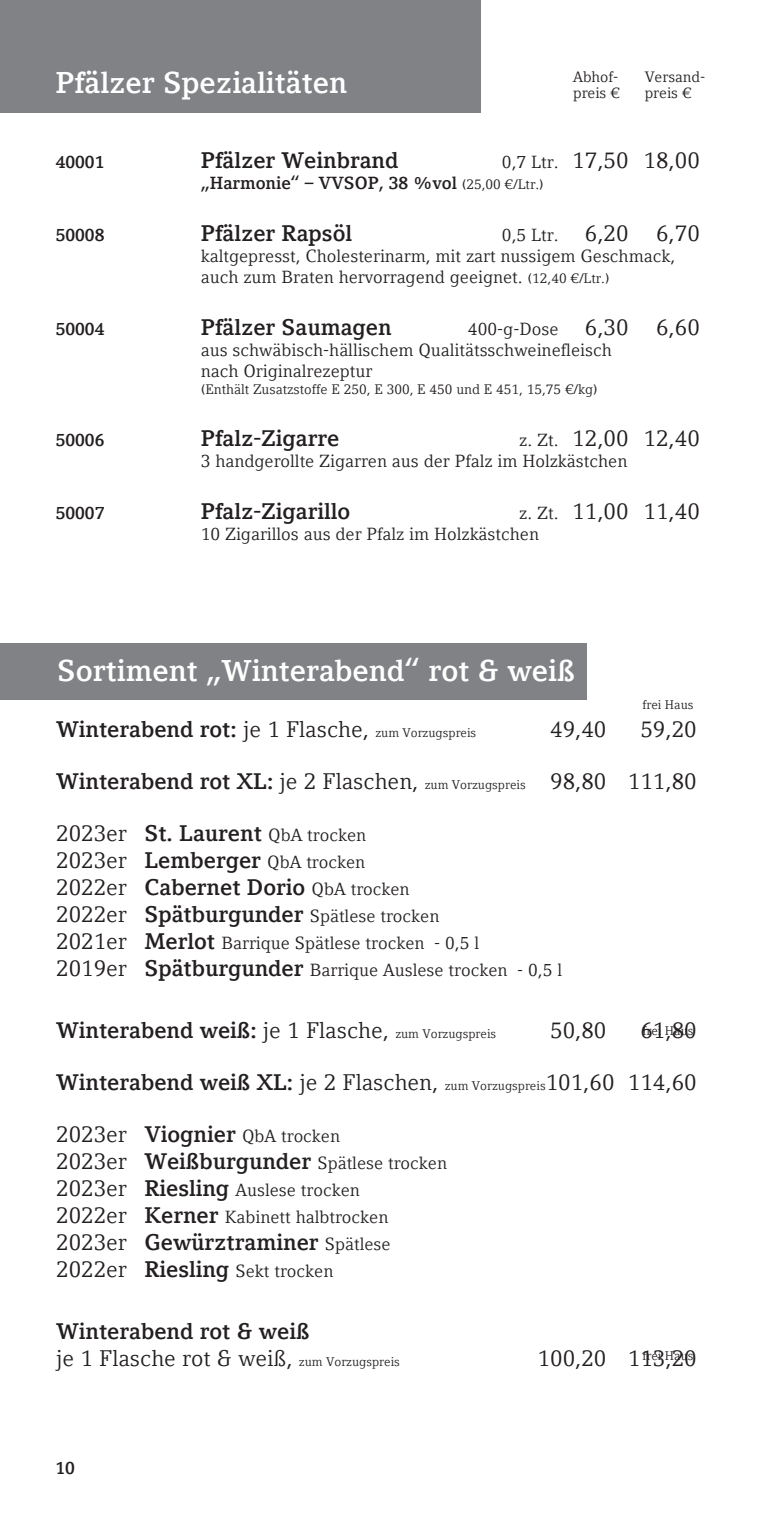
<style>
.page{position:relative;width:773px;height:1517px;background:#fff}
.page>*{position:absolute;margin:0;border:0;box-sizing:border-box;transform-origin:0 0}
.t1{font:700 30px "Compatil Letter LTW01";color:#fff}
.t2{font:700 22.5px/27px "Compatil Letter LTW01";color:#231f20}
.t3{font:22.5px "Compatil Letter LTW01";color:#231f20}
.t4{font:17.5px/27px "Compatil Letter LTW01";color:#231f20}
.t5{font:700 17.5px "Compatil Letter LTW01";color:#231f20}
.t6{font:15px/16.2px "Compatil Letter LTW01";color:#231f20}
.t7{font:13.75px "Compatil Letter LTW01";color:#231f20}
.t8{font:12.5px "Compatil Letter LTW01";color:#231f20}
.s1{font-size:17.5px}
.s2{font-weight:400;font-size:13.75px}
.s3{font-size:13.75px}
.s4{font-size:22.5px}
.s5{font-weight:400}
.s6{font-weight:400;font-size:12.5px}
.s7{font-weight:700}
.s8{font-size:12.5px}
.s9{font-weight:400;font-size:17.5px}
.s10{font-weight:700;font-size:22.5px}
</style>
<div class="page">
<div style="left:0;top:0;width:481px;height:112px;background:#808285"></div>
<div style="left:0;top:643px;width:586px;height:56px;background:#808285"></div>
<h1 class="t1" style="left:55px;top:65px;width:293px">Pfälzer Spezialitäten</h1>
<p class="t6" style="left:573px;top:68px;width:49px">Abhof&shy;preis €</p>
<p class="t6" style="left:644px;top:68px;width:62px">Versand&shy;preis €</p>
<p class="t5" style="left:56px;top:152px;width:50px">40001</p>
<p class="t2" style="left:201px;top:147px;width:199px">Pfälzer Weinbrand</p>
<p class="t3" style="left:502px;top:147px;width:199px"><span class="s1">0,7 Ltr.</span> 17,50 18,00</p>
<p class="t5" style="left:201px;top:173px;width:344px">„Harmonie“ – VVSOP, 38 %vol <span class="s2">(25,00 €/Ltr.)</span></p>
<p class="t5" style="left:56px;top:225px;width:50px">50008</p>
<p class="t2" style="left:201px;top:220px;width:153px">Pfälzer Rapsöl</p>
<p class="t3" style="left:502px;top:220px;width:199px"><span class="s1">0,5 Ltr.</span> 6,20 6,70</p>
<p class="t4" style="left:201px;top:246px;width:476px;line-height:21px">kaltgepresst, Cholesterinarm, mit zart nussigem Geschmack, auch zum Braten hervorragend geeignet. <span class="s3">(12,40 €/Ltr.)</span></p>
<p class="t5" style="left:56px;top:319px;width:50px">50004</p>
<p class="t2" style="left:201px;top:314px;width:192px">Pfälzer Saumagen</p>
<p class="t4" style="left:201px;top:319px;width:500px;line-height:21px;text-indent:267px">400-g-Dose <span class="s4">6,30 6,60 </span>aus schwäbisch-hällischem Qualitätsschweinefleisch<br>nach Originalrezeptur</p>
<p class="t7" style="left:201px;top:381px;width:398px">(Enthält Zusatzstoffe E 250, E 300, E 450 und E 451, 15,75 €/kg)</p>
<p class="t5" style="left:56px;top:429px;width:50px">50006</p>
<p class="t2" style="left:201px;top:424px;width:140px">Pfalz-Zigarre</p>
<p class="t3" style="left:519px;top:425px;width:182px"><span class="s1">z. Zt.</span> 12,00 12,40</p>
<p class="t4" style="left:201px;top:447px;width:428px">3 handgerollte Zigarren aus der Pfalz im Holzkästchen</p>
<p class="t5" style="left:56px;top:502px;width:50px">50007</p>
<p class="t2" style="left:201px;top:497px;width:151px">Pfalz-Zigarillo</p>
<p class="t3" style="left:519px;top:498px;width:182px"><span class="s1">z. Zt.</span> 11,00 11,40</p>
<p class="t4" style="left:201px;top:520px;width:340px">10 Zigarillos aus der Pfalz im Holzkästchen</p>
<h1 class="t1" style="left:57px;top:653px;width:519px">Sortiment „Winterabend“ rot &amp; weiß</h1>
<p class="t2" style="left:56px;top:715px;width:421px">Winterabend rot: <span class="s5">je 1 Flasche,</span> <span class="s6">zum Vorzugspreis</span></p>
<p class="t3" style="left:550px;top:716px;width:58px">49,40</p>
<p class="t3" style="left:640px;top:716px;width:58px">59,20</p>
<p class="t3" style="left:56px;top:768px;width:642px"><span class="s7">Winterabend rot XL:</span> je 2 Flaschen, <span class="s8">zum Vorzugspreis</span> 98,80 111,80</p>
<p class="t2" style="left:56px;top:819px;width:311px"><span class="s5">2023er</span> St. Laurent <span class="s9">QbA trocken</span></p>
<p class="t4" style="left:56px;top:848px;width:310px"><span class="s4">2023er</span> <span class="s10">Lemberger</span> QbA trocken</p>
<p class="t2" style="left:56px;top:873px;width:355px"><span class="s5">2022er</span> Cabernet Dorio <span class="s9">QbA trocken</span></p>
<p class="t4" style="left:56px;top:902px;width:507px"><span class="s4">2022er</span> <span class="s10">Spätburgunder</span> Spätlese trocken<br><span class="s4">2021er</span> <span class="s10">Merlot</span> Barrique Spätlese trocken - 0,5 l<br><span class="s4">2019er</span> <span class="s10">Spätburgunder</span> Barrique Auslese trocken - 0,5 l</p>
<p class="t8" style="left:642px;top:697px;width:52px">frei Haus</p>
<p class="t2" style="left:56px;top:1016px;width:441px">Winterabend weiß: <span class="s5">je 1 Flasche,</span> <span class="s6">zum Vorzugspreis</span></p>
<p class="t3" style="left:550px;top:1017px;width:58px">50,80</p>
<p class="t3" style="left:640px;top:1017px;width:58px">61,80</p>
<p class="t3" style="left:56px;top:1069px;width:642px"><span class="s7">Winterabend weiß XL:</span> je 2 Flaschen, <span class="s8">zum Vorzugspreis</span> 101,60 114,60</p>
<p class="t4" style="left:56px;top:1122px;width:392px"><span class="s4">2023er</span> <span class="s10">Viognier</span> QbA trocken<br><span class="s4">2023er</span> <span class="s10">Weißburgunder</span> Spätlese trocken <span class="s4">2023er</span> <span class="s10">Riesling</span> Auslese trocken<br><span class="s4">2022er</span> <span class="s10">Kerner</span> Kabinett halbtrocken</p>
<p class="t2" style="left:56px;top:1228px;width:336px"><span class="s5">2023er</span> Gewürztraminer <span class="s9">Spätlese</span></p>
<p class="t4" style="left:56px;top:1257px;width:279px"><span class="s4">2022er</span> <span class="s10">Riesling</span> Sekt trocken</p>
<p class="t8" style="left:642px;top:1023px;width:52px">frei Haus</p>
<p class="t2" style="left:56px;top:1317px;width:345px">Winterabend rot &amp; weiß<br><span class="s5">je 1 Flasche rot &amp; weiß,</span> <span class="s6">zum Vorzugspreis</span></p>
<p class="t5" style="left:55px;top:1457px;width:21px">10</p>
<p class="t3" style="left:537px;top:1345px;width:160px">100,20 113,20</p>
<p class="t8" style="left:642px;top:1348px;width:52px">frei Haus</p>
</div>
